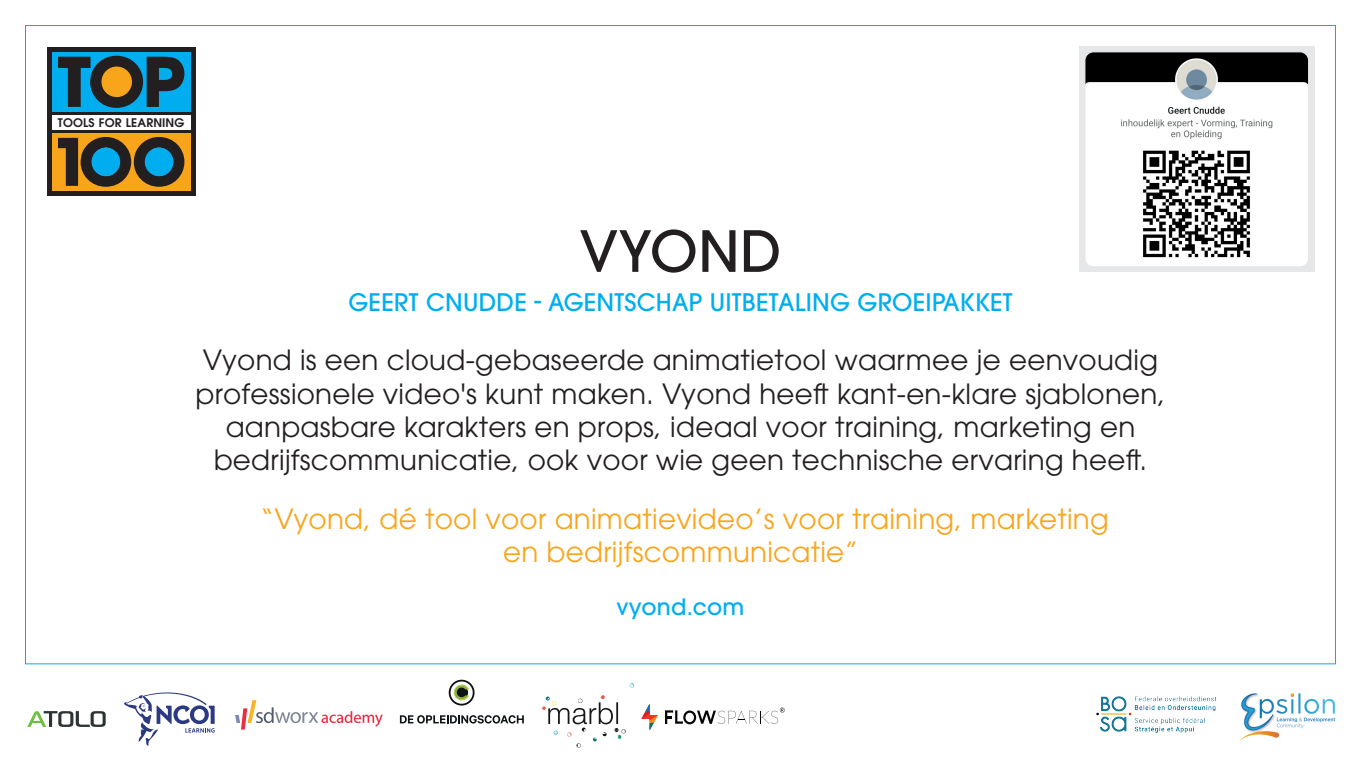
<style>
.page{position:relative;width:1361px;height:766px;background:#fff}
.page>*{position:absolute;margin:0;border:0;box-sizing:border-box;transform-origin:0 0}
.t1{font:500 56.25px "ITC Avant Garde Pro";letter-spacing:.01em;color:#231f20}
.t2{font:27.75px/33.3px "ITC Avant Garde Pro";letter-spacing:.01em;color:#231f20;text-align:center}
.t3{font:27.75px/33.3px "ITC Avant Garde Pro";letter-spacing:.01em;color:#f9a51b;text-align:center}
.t4{font:500 24px "ITC Avant Garde Pro";letter-spacing:.01em;color:#00aeef}
.t5{font:500 22.5px "ITC Avant Garde Pro";letter-spacing:.01em;color:#00aeef}
.t6{font:600 11.85px "Avant Garde";letter-spacing:.01em;color:#231f20}
</style>
<div class="page">
<img style="left:1240px;top:693px;width:96px;height:47px">
<img style="left:1096px;top:696px;width:121px;height:37px">
<div style="left:47px;top:47px;width:149px;height:149px;background:#231f20"></div>
<div style="left:52px;top:52px;width:138px;height:60px;background:#00aeef"></div>
<div style="left:52px;top:115px;width:138px;height:14px;background:#fff"></div>
<div style="left:52px;top:133px;width:138px;height:57px;background:#f9a51b"></div>
<svg style="left:58px;top:137px;width:126px;height:50px"></svg>
<svg style="left:58px;top:56px;width:126px;height:52px"></svg>
<div style="left:101px;top:66px;width:31px;height:31px;background:#f9a51b;border-radius:50%"></div>
<div style="left:92px;top:147px;width:28px;height:29px;background:#00aeef;border-radius:50%"></div>
<div style="left:145px;top:147px;width:28px;height:29px;background:#00aeef;border-radius:50%"></div>
<svg style="left:124px;top:692px;width:91px;height:53px"></svg>
<svg style="left:629px;top:683px;width:5px;height:4px"></svg>
<svg style="left:542px;top:695px;width:84px;height:52px"></svg>
<svg style="left:665px;top:707px;width:120px;height:17px"></svg>
<svg style="left:641px;top:703px;width:17px;height:27px"></svg>
<svg style="left:235px;top:700px;width:148px;height:29px"></svg>
<svg style="left:27px;top:711px;width:79px;height:15px"></svg>
<svg style="left:400px;top:715px;width:124px;height:8px"></svg>
<svg style="left:449px;top:679px;width:25px;height:26px"></svg>
<svg style="left:450px;top:681px;width:23px;height:22px"></svg>
<div style="left:1079px;top:47px;width:235px;height:225px;background:#e6e7e9"></div>
<img style="left:1086px;top:53px;width:221px;height:212px">
<div style="left:1084px;top:51px;width:225px;height:216px;border:1px solid #e6e7e9;border-radius:9px"></div>
<p class="t6" style="left:58px;top:115px;width:128px">TOOLS FOR LEARNING</p>
<h1 class="t1" style="left:579px;top:215px;width:203px">VYOND</h1>
<p class="t4" style="left:348px;top:287px;width:665px">GEERT CNUDDE - AGENTSCHAP UITBETALING GROEIPAKKET</p>
<p class="t2" style="left:195px;top:343px;width:971px">Vyond is een cloud-gebaseerde animatietool waarmee je eenvoudig professionele video's kunt maken. Vyond heeft kant-en-klare sjablonen, aanpasbare karakters en props, ideaal voor training, marketing en bedrijfscommunicatie, ook voor wie geen technische ervaring heeft.</p>
<p class="t3" style="left:260px;top:501px;width:850px">“Vyond, dé tool voor animatievideo’s voor training, marketing en bedrijfscommunicatie”</p>
<p class="t5" style="left:616px;top:592px;width:129px">vyond.com</p>
</div>
